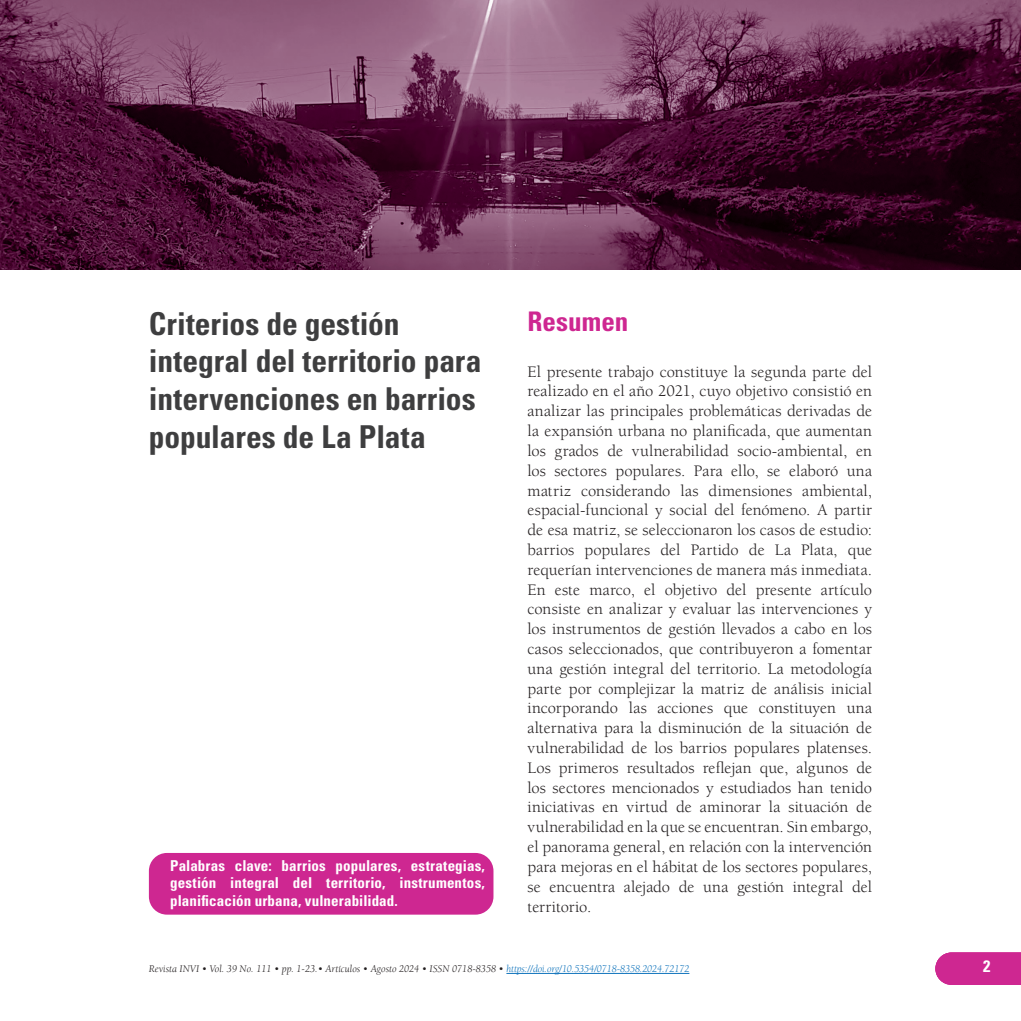
<style>
.page{position:relative;width:1021px;height:1021px;background:#fff}
.page>*{position:absolute;margin:0;border:0;box-sizing:border-box;transform-origin:0 0}
.titulo{font:700 condensed 31.5px/37.8px "Univers LT Std";letter-spacing:-.005em;color:#3e3e3f}
.sub{font:700 condensed 27px "Univers LT Std";color:#ce2791}
.txt_esp{font:16.5px/19.8px "Berkeley Std";color:#231f20;text-align:justify}
.t1{font:700 condensed 16.5px "Univers LT Std";color:#fff}
.palabras_claves{font:700 condensed 15px/16.5px "Univers LT Std";letter-spacing:.01em;color:#fff}
.t2{font:italic 10.5px "Berkeley Std";color:#231f20}
.s1{font-style:inherit}
.s2{color:#1074bc}
</style>
<div class="page">
<svg style="left:935px;top:952px;width:85px;height:32px"></svg>
<div style="left:149px;top:853px;width:344px;height:61px;background:#ce2791;border-radius:18px"></div>
<hr style="left:506px;top:973px;width:183px;height:1px;background:#1074bc">
<img style="left:0;top:0;width:1020px;height:269px">
<p class="titulo" style="left:149px;top:304px;width:334px">Criterios de gestión integral del territorio para intervenciones en barrios populares de La Plata</p>
<p class="sub" style="left:527px;top:305px;width:102px">Resumen</p>
<p class="txt_esp" style="left:527px;top:362px;width:346px">El presente trabajo constituye la segunda parte del realizado en el año 2021, cuyo objetivo consistió en analizar las principales problemáticas derivadas de la expansión urbana no planificada, que aumentan los grados de vulnerabilidad socio-ambiental, en los sectores populares. Para ello, se elaboró una matriz considerando las dimensiones ambiental, espacial-funcional y social del fenómeno. A partir de esa matriz, se seleccionaron los casos de estudio: barrios populares del Partido de La Plata, que requerían intervenciones de manera más inmediata.<br>En este marco, el objetivo del presente artículo consiste en analizar y evaluar las intervenciones y los instrumentos de gestión llevados a cabo en los casos seleccionados, que contribuyeron a fomentar una gestión integral del territorio. La metodología parte por complejizar la matriz de análisis inicial incorporando las acciones que constituyen una alternativa para la disminución de la situación de vulnerabilidad de los barrios populares platenses.<br>Los primeros resultados reflejan que, algunos de los sectores mencionados y estudiados han tenido iniciativas en virtud de aminorar la situación de vulnerabilidad en la que se encuentran. Sin embargo, el panorama general, en relación con la intervención para mejoras en el hábitat de los sectores populares, se encuentra alejado de una gestión integral del territorio.</p>
<p class="palabras_claves" style="left:170px;top:857px;width:316px">Palabras clave: barrios populares, estrategias, gestión integral del territorio, instrumentos,</p>
<p class="palabras_claves" style="left:170px;top:892px;width:229px">planificación urbana, vulnerabilidad.</p>
<p class="t2" style="left:149px;top:963px;width:542px">Revista INVI • Vol. 39 No. 111 • pp. <span class="s1">1-23</span>.• Artículos • Agosto 2024 • ISSN 0718-8358 • <span class="s2">https://doi.org/10.5354/0718-8358.2024.72172</span></p>
<p class="t1" style="left:983px;top:956px;width:9px">2</p>
</div>
